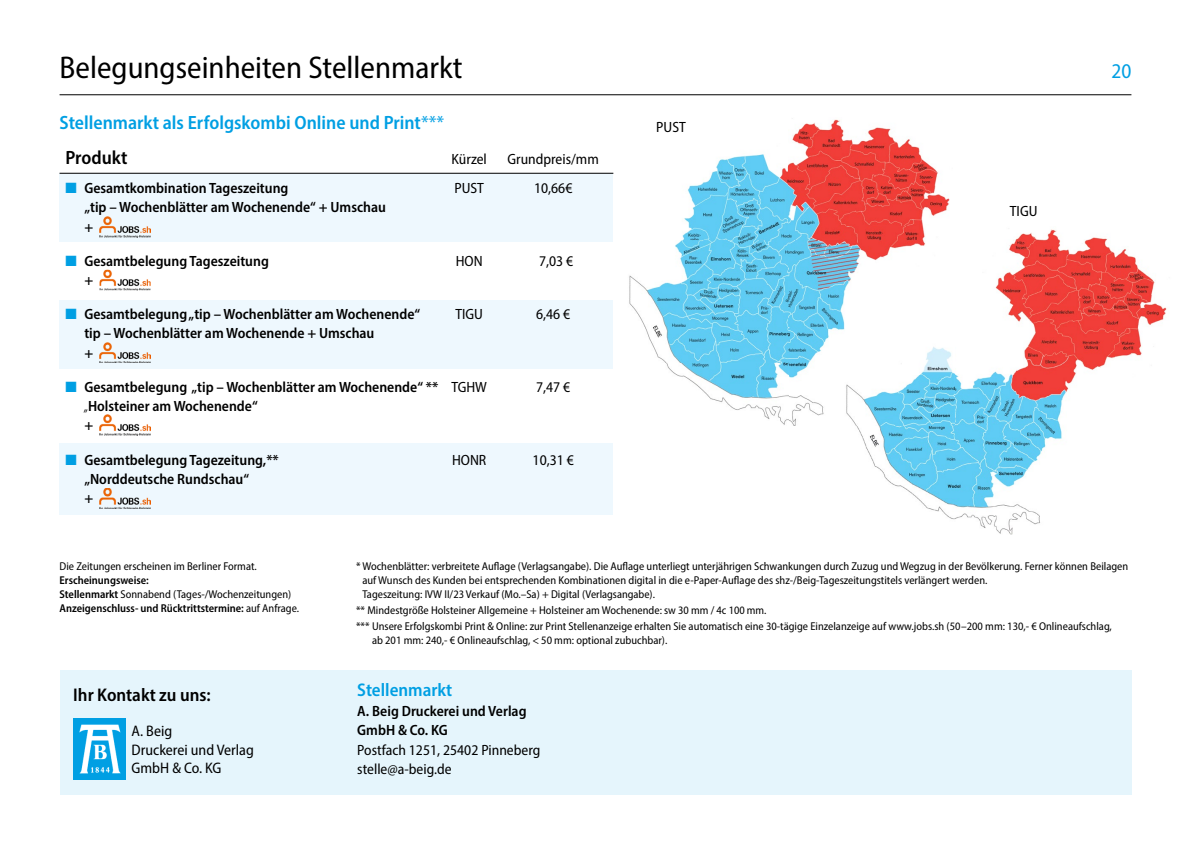
<style>
.page{position:relative;width:1191px;height:844px;background:#fff}
.page>*{position:absolute;margin:0;border:0;box-sizing:border-box;transform-origin:0 0}
.t1{font:semi-condensed 31.5px "Myriad Pro";color:#000}
.t2{font:semi-condensed 21px "Myriad Pro";color:#009fe3}
.t3{font:600 semi-condensed 19.25px "Myriad Pro";color:#009fe3}
.t4{font:600 semi-condensed 19.25px "Myriad Pro";color:#000}
.t5{font:600 semi-condensed 18.38px "Myriad Pro";color:#000}
.t6{font:600 semi-condensed 18.38px "Myriad Pro";color:#009fe3}
.t7{font:semi-condensed 15.22px/18.4px "Myriad Pro";color:#000}
.t8{font:600 semi-condensed 14.88px/19.2px "Myriad Pro";color:#000}
.t9{font:semi-condensed 14.88px/19.2px "Myriad Pro";color:#000}
.t10{font:semi-condensed 11.38px/14px "Myriad Pro";color:#000}
.t11{font:600 semi-condensed 11.38px/14px "Myriad Pro";color:#000}
.s1{font-weight:400}
.s2{color:#009fe3}
.s3{font-weight:400;font-style:italic;font-size:13.12px}
</style>
<div class="page">
<hr style="left:60px;top:94px;width:1071px;height:1px;background:#000">
<div style="left:60px;top:173px;width:553px;height:69px;background:#eef8fe"></div>
<div style="left:60px;top:300px;width:553px;height:68px;background:#eef8fe"></div>
<div style="left:60px;top:443px;width:553px;height:72px;background:#eef8fe"></div>
<div style="left:60px;top:670px;width:1071px;height:124px;background:#e5f5fc"></div>
<img style="left:73px;top:718px;width:52px;height:61px">
<hr style="left:60px;top:173px;width:553px;height:1px;background:#000">
<img style="left:99px;top:216px;width:52px;height:21px">
<img style="left:99px;top:269px;width:52px;height:21px">
<img style="left:99px;top:285px;width:52px;height:1px">
<img style="left:99px;top:342px;width:52px;height:21px">
<img style="left:99px;top:414px;width:52px;height:21px">
<img style="left:99px;top:488px;width:52px;height:21px">
<img style="left:682px;top:119px;width:268px;height:121px">
<img style="left:629px;top:240px;width:209px;height:185px">
<img style="left:954px;top:229px;width:161px;height:182px">
<img style="left:1115px;top:249px;width:52px;height:108px">
<img style="left:855px;top:411px;width:207px;height:123px">
<img style="left:838px;top:226px;width:116px;height:199px">
<h1 class="t1" style="left:60px;top:48px;width:404px">Belegungseinheiten Stellenmarkt</h1>
<h2 class="t2" style="left:1111px;top:58px;width:21px">20</h2>
<h3 class="t3" style="left:60px;top:110px;width:386px">Stellenmarkt als Erfolgskombi Online und Print<span class="s1">***</span></h3>
<h3 class="t4" style="left:65px;top:145px;width:63px">Produkt</h3>
<h3 class="t9" style="left:451px;top:149px;width:37px">Kürzel</h3>
<h3 class="t9" style="left:507px;top:149px;width:93px">Grundpreis/mm</h3>
<h3 class="t8" style="left:65px;top:178px;width:224px"><span class="s2">■</span> Gesamtkombination Tageszeitung</h3>
<h3 class="t9" style="left:454px;top:178px;width:31px">PUST</h3>
<h3 class="t9" style="left:534px;top:178px;width:40px">10,66€</h3>
<h3 class="t8" style="left:84px;top:197px;width:303px">„tip – Wochenblätter am Wochenende“ + Umschau +</h3>
<h3 class="t8" style="left:65px;top:251px;width:205px"><span class="s2">■</span> Gesamtbelegung Tageszeitung</h3>
<h3 class="t9" style="left:456px;top:251px;width:28px">HON</h3>
<h3 class="t9" style="left:539px;top:251px;width:36px">7,03 €</h3>
<h3 class="t8" style="left:84px;top:270px;width:10px">+</h3>
<h3 class="t8" style="left:65px;top:304px;width:356px"><span class="s2">■</span> Gesamtbelegung „tip – Wochenblätter am Wochenende“</h3>
<h3 class="t9" style="left:455px;top:304px;width:29px">TIGU</h3>
<h3 class="t9" style="left:536px;top:304px;width:36px">6,46 €</h3>
<h3 class="t8" style="left:84px;top:323px;width:292px">tip – Wochenblätter am Wochenende + Umschau +</h3>
<h3 class="t8" style="left:65px;top:377px;width:423px"><span class="s2">■</span> Gesamtbelegung „tip – Wochenblätter am Wochenende“ ** <span class="s1">TGHW</span></h3>
<h3 class="t9" style="left:536px;top:377px;width:36px">7,47 €</h3>
<h3 class="t8" style="left:84px;top:396px;width:175px"><span class="s3">„</span>Holsteiner am Wochenende“ +</h3>
<h3 class="t8" style="left:65px;top:449px;width:215px"><span class="s2">■</span> Gesamtbelegung Tagezeitung,**</h3>
<h3 class="t9" style="left:452px;top:449px;width:36px">HONR</h3>
<h3 class="t9" style="left:532px;top:449px;width:43px">10,31 €</h3>
<h3 class="t8" style="left:84px;top:469px;width:166px">„Norddeutsche Rundschau“ +</h3>
<h3 class="t9" style="left:656px;top:117px;width:31px">PUST</h3>
<h3 class="t9" style="left:1009px;top:201px;width:29px">TIGU</h3>
<p class="t10" style="left:60px;top:559px;width:199px">Die Zeitungen erscheinen im Berliner Format.</p>
<p class="t11" style="left:60px;top:573px;width:241px">Erscheinungsweise:<br>Stellenmarkt <span class="s1">Sonnabend (Tages-/Wochenzeitungen)<br></span>Anzeigenschluss- und Rücktrittstermine: <span class="s1">auf Anfrage.</span></p>
<p class="t10" style="left:362px;top:559px;width:767px;text-indent:-6px">* Wochenblätter: verbreitete Auflage (Verlagsangabe). Die Auflage unterliegt unterjährigen Schwankungen durch Zuzug und Wegzug in der Bevölkerung. Ferner können Beilagen auf Wunsch des Kunden bei entsprechenden Kombinationen digital in die e-Paper-Auflage des shz-/Beig-Tageszeitungstitels verlängert werden.<br>Tageszeitung: IVW II/23 Verkauf (Mo.–Sa) + Digital (Verlagsangabe).</p>
<p class="t10" style="left:356px;top:602px;width:757px;line-height:15.9px">** Mindestgröße Holsteiner Allgemeine + Holsteiner am Wochenende: sw 30 mm / 4c 100 mm.<br>*** Unsere Erfolgskombi Print &amp; Online: zur Print Stellenanzeige erhalten Sie automatisch eine 30-tägige Einzelanzeige auf www.jobs.sh (50–200 mm: 130,- € Onlineaufschlag,</p>
<p class="t10" style="left:372px;top:633px;width:297px">ab 201 mm: 240,- € Onlineaufschlag, &lt; 50 mm: optional zubuchbar).</p>
<h3 class="t5" style="left:73px;top:683px;width:139px">Ihr Kontakt zu uns:</h3>
<h3 class="t6" style="left:357px;top:678px;width:97px">Stellenmarkt</h3>
<h3 class="t8" style="left:357px;top:701px;width:171px">A. Beig Druckerei und Verlag<br>GmbH &amp; Co. KG</h3>
<h3 class="t9" style="left:357px;top:739px;width:184px">Postfach 1251, 25402 Pinneberg stelle@a-beig.de</h3>
<h3 class="t7" style="left:132px;top:721px;width:124px">A. Beig<br>Druckerei und Verlag<br>GmbH &amp; Co. KG</h3>
</div>
